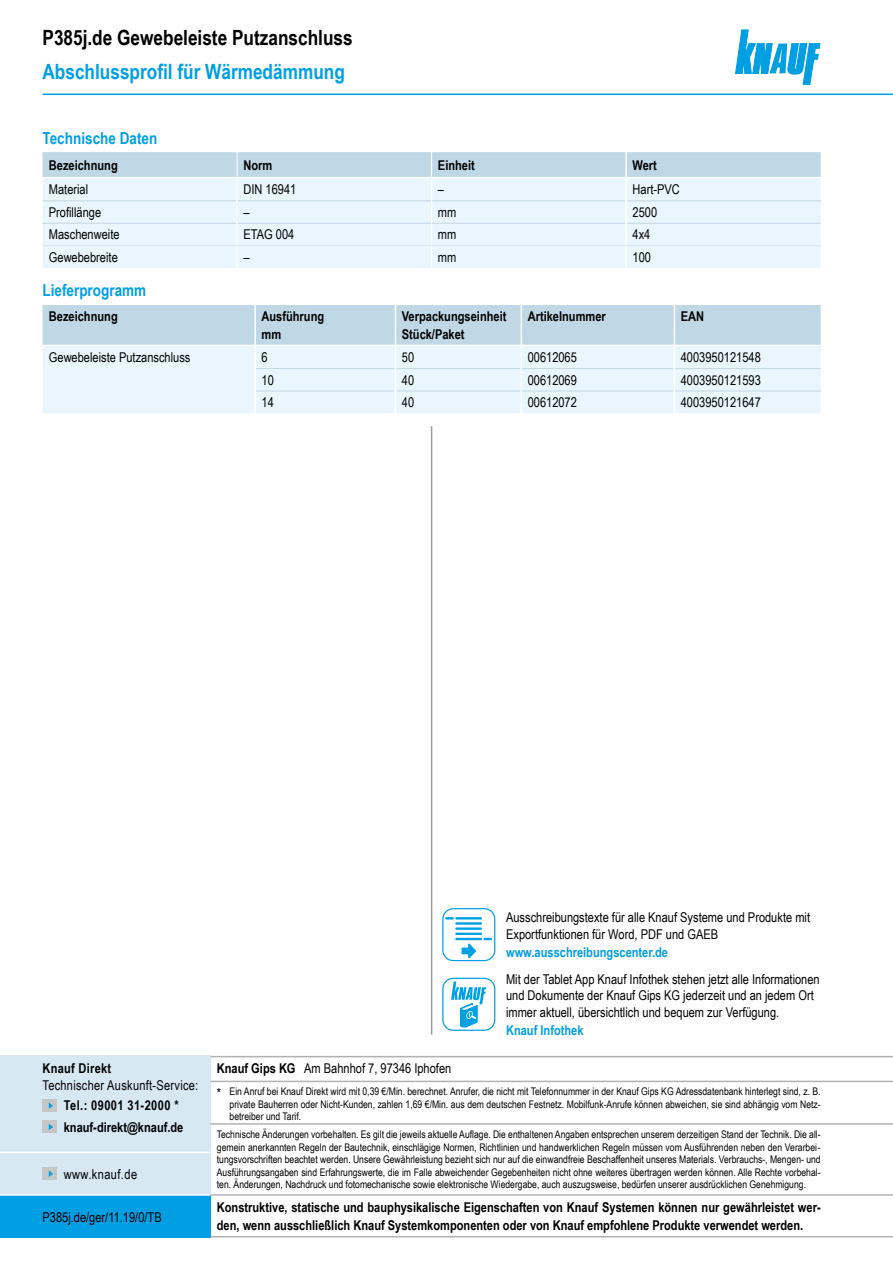
<style>
.page{position:relative;width:893px;height:1263px;background:#fff}
.page>*{position:absolute;margin:0;border:0;box-sizing:border-box;transform-origin:0 0}
.t1{font:700 21px "Arial Narrow";color:#000}
.t2{font:700 21px "Arial Narrow";color:#009ee3}
.Ue3_11cyan_TB{font:700 16.5px "Arial Narrow";color:#009ee3}
.Tab_Text_TB{font:13.5px/16.5px "Arial Narrow";color:#000}
.Tab_Kopf_TB{font:700 13.5px/18px "Arial Narrow";color:#000}
.t3{font:700 13.5px "Arial Narrow";color:#009ee3}
.Tab_Text_TB-2{font:13.5px "Arial Narrow";letter-spacing:.02em;color:#000}
.Impressum_Drucknorm{font:13.5px "Arial Narrow";color:#000}
.Tab_Kopf_TB-2{font:700 13.5px "Arial Narrow";letter-spacing:.03em;color:#000}
.Tab_Text_TB-3{font:13.5px "Arial Narrow";letter-spacing:.03em;color:#000}
.Tab_Kopf_TB-3{font:700 13.5px "Arial Narrow";letter-spacing:.02em;color:#000}
.t4{font:10.5px/12.6px "Arial Narrow";color:#000;text-align:justify}
.s1{font-weight:700}
.s2{font-size:13.5px}
</style>
<div class="page">
<svg style="left:735px;top:30px;width:85px;height:54px"></svg>
<hr style="left:43px;top:94px;width:850px;height:1px;background:#009ee3">
<hr style="left:431px;top:426px;width:1px;height:609px;background:#9c9c9d">
<div style="left:442px;top:978px;width:53px;height:53px;border:1px solid #00a0e4;border-radius:11px"></div>
<svg style="left:451px;top:981px;width:35px;height:47px"></svg>
<div style="left:442px;top:908px;width:53px;height:53px;border:1px solid #00a0e4;border-radius:11px"></div>
<hr style="left:455px;top:917px;width:27px;height:2px;background:#00a0e4">
<hr style="left:455px;top:922px;width:27px;height:3px;background:#00a0e4">
<hr style="left:455px;top:927px;width:27px;height:3px;background:#00a0e4">
<hr style="left:455px;top:933px;width:27px;height:2px;background:#00a0e4">
<hr style="left:455px;top:938px;width:27px;height:2px;background:#00a0e4">
<svg style="left:461px;top:944px;width:15px;height:14px"></svg>
<svg style="left:445px;top:917px;width:9px;height:2px"></svg>
<svg style="left:483px;top:938px;width:9px;height:2px"></svg>
<div style="left:0;top:1195px;width:210px;height:42px;background:#009ee3"></div>
<div style="left:0;top:1056px;width:210px;height:139px;background:#d7e8f2"></div>
<div style="left:43px;top:1167px;width:14px;height:13px;background:#c5c6c6"></div>
<svg style="left:49px;top:1170px;width:4px;height:7px"></svg>
<hr style="left:210px;top:1123px;width:683px;height:2px;background:#b1b2b3">
<div style="left:43px;top:1120px;width:14px;height:13px;background:#c5c6c6"></div>
<svg style="left:49px;top:1124px;width:4px;height:6px"></svg>
<div style="left:43px;top:1099px;width:14px;height:13px;background:#c5c6c6"></div>
<svg style="left:49px;top:1102px;width:4px;height:7px"></svg>
<hr style="left:0;top:1194px;width:210px;height:2px;background:#fff">
<hr style="left:0;top:1152px;width:210px;height:1px;background:#fff">
<hr style="left:210px;top:1194px;width:683px;height:2px;background:#b1b2b3">
<hr style="left:210px;top:1236px;width:683px;height:1px;background:#b1b2b3">
<hr style="left:210px;top:1056px;width:683px;height:1px;background:#b1b2b3">
<hr style="left:210px;top:1081px;width:683px;height:1px;background:#b1b2b3">
<svg style="left:43px;top:152px;width:778px;height:116px;background:#e0eff8"></svg>
<hr style="left:625px;top:223px;width:2px;height:22px;background:#fff">
<hr style="left:625px;top:246px;width:2px;height:22px;background:#fff">
<hr style="left:237px;top:177px;width:195px;height:1px;background:#fff">
<hr style="left:43px;top:245px;width:194px;height:1px;background:#d8e7f0">
<hr style="left:237px;top:245px;width:195px;height:1px;background:#d8e7f0">
<hr style="left:432px;top:245px;width:194px;height:1px;background:#d8e7f0">
<hr style="left:626px;top:245px;width:195px;height:1px;background:#d8e7f0">
<hr style="left:627px;top:177px;width:194px;height:1px;background:#fff">
<svg style="left:43px;top:305px;width:778px;height:108px;background:#daeaf4"></svg>
<h1 class="t1" style="left:43px;top:22px;width:312px">P385j.de Gewebeleiste Putzanschluss</h1>
<h1 class="t2" style="left:43px;top:56px;width:304px">Abschlussprofil für Wärmedämmung</h1>
<p class="Ue3_11cyan_TB" style="left:43px;top:125px;width:116px">Technische Daten</p>
<p class="Tab_Kopf_TB" style="left:49px;top:155px;width:70px">Bezeichnung</p>
<p class="Tab_Kopf_TB" style="left:243px;top:155px;width:30px">Norm</p>
<p class="Tab_Kopf_TB" style="left:438px;top:155px;width:38px">Einheit</p>
<p class="Tab_Kopf_TB" style="left:632px;top:155px;width:26px">Wert</p>
<p class="Tab_Text_TB" style="left:49px;top:181px;width:41px">Material</p>
<p class="Tab_Text_TB" style="left:243px;top:181px;width:54px">DIN 16941</p>
<p class="Tab_Text_TB" style="left:438px;top:181px;width:8px">–</p>
<p class="Tab_Text_TB" style="left:632px;top:181px;width:49px">Hart-PVC</p>
<p class="Tab_Text_TB" style="left:49px;top:203px;width:54px">Profillänge</p>
<p class="Tab_Text_TB" style="left:243px;top:203px;width:8px">–</p>
<p class="Tab_Text_TB" style="left:438px;top:203px;width:20px">mm</p>
<p class="Tab_Text_TB" style="left:632px;top:203px;width:26px">2500</p>
<p class="Tab_Text_TB" style="left:49px;top:226px;width:72px">Maschenweite</p>
<p class="Tab_Text_TB" style="left:243px;top:226px;width:52px">ETAG 004</p>
<p class="Tab_Text_TB" style="left:438px;top:226px;width:20px">mm</p>
<p class="Tab_Text_TB" style="left:632px;top:226px;width:19px">4x4</p>
<p class="Tab_Text_TB" style="left:49px;top:248px;width:70px">Gewebebreite</p>
<p class="Tab_Text_TB" style="left:243px;top:248px;width:8px">–</p>
<p class="Tab_Text_TB" style="left:438px;top:248px;width:20px">mm</p>
<p class="Tab_Text_TB" style="left:632px;top:248px;width:20px">100</p>
<p class="Ue3_11cyan_TB" style="left:43px;top:278px;width:105px">Lieferprogramm</p>
<p class="Tab_Kopf_TB" style="left:49px;top:307px;width:70px">Bezeichnung</p>
<p class="Tab_Kopf_TB" style="left:261px;top:307px;width:64px">Ausführung</p>
<p class="Tab_Kopf_TB" style="left:402px;top:307px;width:106px">Verpackungseinheit</p>
<p class="Tab_Kopf_TB" style="left:528px;top:307px;width:80px">Artikelnummer</p>
<p class="Tab_Kopf_TB" style="left:681px;top:307px;width:25px">EAN</p>
<p class="Tab_Kopf_TB" style="left:261px;top:325px;width:21px">mm</p>
<p class="Tab_Kopf_TB" style="left:402px;top:325px;width:64px">Stück/Paket</p>
<p class="Tab_Text_TB" style="left:49px;top:349px;width:143px">Gewebeleiste Putzanschluss</p>
<p class="Tab_Text_TB" style="left:261px;top:349px;width:8px">6</p>
<p class="Tab_Text_TB" style="left:402px;top:349px;width:14px">50</p>
<p class="Tab_Text_TB" style="left:528px;top:349px;width:51px">00612065</p>
<p class="Tab_Text_TB" style="left:681px;top:349px;width:82px">4003950121548</p>
<p class="Tab_Text_TB" style="left:261px;top:371px;width:14px">10</p>
<p class="Tab_Text_TB" style="left:402px;top:371px;width:14px">40</p>
<p class="Tab_Text_TB" style="left:528px;top:371px;width:51px">00612069</p>
<p class="Tab_Text_TB" style="left:681px;top:371px;width:82px">4003950121593</p>
<p class="Tab_Text_TB" style="left:261px;top:393px;width:14px">14</p>
<p class="Tab_Text_TB" style="left:402px;top:393px;width:14px">40</p>
<p class="Tab_Text_TB" style="left:528px;top:393px;width:51px">00612072</p>
<p class="Tab_Text_TB" style="left:681px;top:393px;width:82px">4003950121647</p>
<p class="Tab_Text_TB" style="left:506px;top:909px;width:305px">Ausschreibungstexte für alle Knauf Systeme und Produkte mit<br>Exportfunktionen für Word, PDF und GAEB</p>
<p class="t3" style="left:506px;top:942px;width:164px">www.ausschreibungscenter.de</p>
<p class="Tab_Kopf_TB-3" style="left:43px;top:1058px;width:70px">Knauf Direkt</p>
<p class="Tab_Text_TB-2" style="left:43px;top:1075px;width:157px">Technischer Auskunft-Service:</p>
<p class="Tab_Kopf_TB" style="left:64px;top:1117px;width:121px">knauf-direkt@knauf.de</p>
<p class="Tab_Text_TB-3" style="left:64px;top:1164px;width:75px">www.knauf.de</p>
<p class="Tab_Kopf_TB-2" style="left:64px;top:1095px;width:116px">Tel.: 09001 31-2000 *</p>
<p class="Impressum_Drucknorm" style="left:43px;top:1207px;width:121px">P385j.de/ger/11.19/0/TB</p>
<p class="Tab_Text_TB" style="left:217px;top:1060px;width:236px"><span class="s1">Knauf Gips KG</span> Am Bahnhof 7, 97346 Iphofen</p>
<p class="Tab_Text_TB" style="left:506px;top:970px;width:315px">Mit der Tablet App Knauf Infothek stehen jetzt alle Informationen und Dokumente der Knauf Gips KG jederzeit und an jedem Ort immer aktuell, übersichtlich und bequem zur Verfügung.</p>
<p class="t3" style="left:506px;top:1020px;width:79px">Knauf Infothek</p>
<p class="t4" style="left:230px;top:1084px;width:593px;text-indent:-13px"><span class="s2">*</span> Ein Anruf bei Knauf Direkt wird mit 0,39 €/Min. berechnet. Anrufer, die nicht mit Telefonnummer in der Knauf Gips KG Adressdatenbank hinterlegt sind, z. B. private Bauherren oder Nicht-Kunden, zahlen 1,69 €/Min. aus dem deutschen Festnetz. Mobilfunk-Anrufe können abweichen, sie sind abhängig vom Netz&shy;betreiber und Tarif.</p>
<p class="t4" style="left:217px;top:1127px;width:605px">Technische Änderungen vorbehalten. Es gilt die jeweils aktuelle Auflage. Die enthaltenen Angaben entsprechen unserem derzeitigen Stand der Technik. Die all&shy;gemein anerkannten Regeln der Bautechnik, einschlägige Normen, Richtlinien und handwerklichen Regeln müssen vom Ausführenden neben den Verarbei&shy;tungsvorschriften beachtet werden. Unsere Gewährleistung bezieht sich nur auf die einwandfreie Beschaffenheit unseres Materials. Verbrauchs-, Mengen- und Ausführungsangaben sind Erfahrungswerte, die im Falle abweichender Gegebenheiten nicht ohne weiteres übertragen werden können. Alle Rechte vorbehal&shy;ten. Änderungen, Nachdruck und fotomechanische sowie elektronische Wiedergabe, auch auszugsweise, bedürfen unserer ausdrücklichen Genehmigung.</p>
<p class="Tab_Kopf_TB" style="left:217px;top:1197px;width:605px">Konstruktive, statische und bauphysikalische Eigenschaften von Knauf Systemen können nur gewährleistet wer&shy;den, wenn ausschließlich Knauf Systemkomponenten oder von Knauf empfohlene Produkte verwendet werden.</p>
</div>
